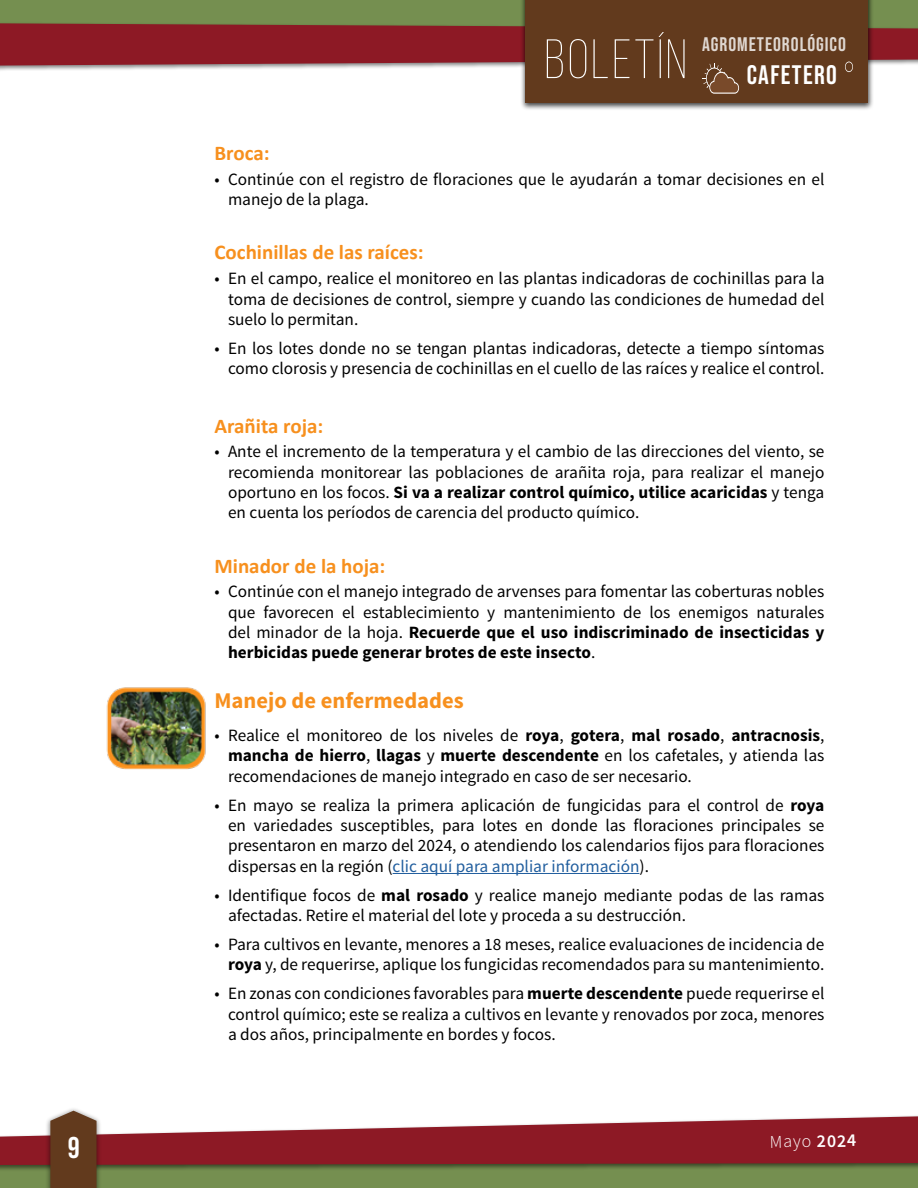
<style>
.page{position:relative;width:918px;height:1188px;background:#fff}
.page>*{position:absolute;margin:0;border:0;box-sizing:border-box;transform-origin:0 0}
.t1{font:300 55.35px "Bebas Neue";letter-spacing:.05em;color:#fff}
.t2{font:30px "Bebas Neue";color:#fff}
.t3{font:26.85px "Bebas Neue";letter-spacing:.05em;color:#fff}
.t4{font:700 22.5px "Source Sans Pro";color:#f7901e}
.t5{font:700 21px "Calibri";color:#f7901e}
.t6{font:19.65px "Bebas Neue";letter-spacing:.05em;color:#fff}
.t7{font:300 18px "Source Sans Pro";color:#fff}
.t8{font:17.25px/20.4px "Source Sans Pro";color:#000;text-align:justify}
.s1{font-weight:700}
.s2{color:#215e9e}
.s3{font-weight:600}
</style>
<div class="page">
<div style="left:0;top:1143px;width:918px;height:45px;background:#758f50"></div>
<div style="left:0;top:0;width:918px;height:55px;background:#758f50"></div>
<div style="left:0;top:1114px;width:918px;height:58px;background:#000;opacity:.5"></div>
<svg style="left:0;top:1116px;width:918px;height:49px;fill:#8d1925"></svg>
<div style="left:520px;top:0;width:354px;height:111px;background:#000;opacity:.75"></div>
<div style="left:526px;top:0;width:342px;height:103px;background:#623a1d"></div>
<svg style="left:0;top:23px;width:918px;height:71px"></svg>
<div style="left:45px;top:1107px;width:57px;height:81px;background:#000;opacity:.5"></div>
<svg style="left:50px;top:1111px;width:47px;height:77px;background:#6a452a"></svg>
<hr style="left:393px;top:873px;width:246px;height:1px;background:#215e9e">
<img style="left:106px;top:687px;width:100px;height:83px">
<h1 class="t1" style="left:545px;top:30px;width:144px">BOLETÍN</h1>
<p class="t6" style="left:702px;top:33px;width:145px">AGROMETEOROLÓGICO</p>
<h3 class="t3" style="left:747px;top:60px;width:92px">CAFETERO</h3>
<p class="t5" style="left:215px;top:140px;width:57px">Broca:</p>
<p class="t8" style="left:228px;top:169px;width:598px;text-indent:-14px">• Continúe con el registro de floraciones que le ayudarán a tomar decisiones en el manejo de la plaga.</p>
<p class="t5" style="left:215px;top:239px;width:211px">Cochinillas de las raíces:</p>
<p class="t8" style="left:228px;top:268px;width:598px;text-indent:-14px">• En el campo, realice el monitoreo en las plantas indicadoras de cochinillas para la toma de decisiones de control, siempre y cuando las condiciones de humedad del suelo lo permitan.</p>
<p class="t8" style="left:215px;top:338px;width:612px;text-align:right">• En los lotes donde no se tengan plantas indicadoras, detecte a tiempo síntomas como clorosis y presencia de cochinillas en el cuello de las raíces y realice el control.</p>
<p class="t5" style="left:215px;top:412px;width:110px">Arañita roja:</p>
<p class="t8" style="left:228px;top:442px;width:598px;text-indent:-14px">• Ante el incremento de la temperatura y el cambio de las direcciones del viento, se recomienda monitorear las poblaciones de arañita roja, para realizar el manejo oportuno en los focos. <span class="s1">Si va a realizar control químico, utilice acaricidas</span> y tenga en cuenta los períodos de carencia del producto químico.</p>
<p class="t5" style="left:215px;top:552px;width:172px">Minador de la hoja:</p>
<p class="t8" style="left:228px;top:582px;width:598px;text-indent:-14px">• Continúe con el manejo integrado de arvenses para fomentar las coberturas nobles que favorecen el establecimiento y mantenimiento de los enemigos naturales del minador de la hoja. <span class="s1">Recuerde que el uso indiscriminado de insecticidas y herbicidas puede generar brotes de este insecto</span>.</p>
<h3 class="t4" style="left:215px;top:686px;width:251px">Manejo de enfermedades</h3>
<p class="t8" style="left:228px;top:725px;width:598px;text-indent:-13px">• Realice el monitoreo de los niveles de <span class="s1">roya</span>, <span class="s1">gotera</span>, <span class="s1">mal rosado</span>, <span class="s1">antracnosis</span>, <span class="s1">mancha de hierro</span>, <span class="s1">llagas</span> y <span class="s1">muerte descendente</span> en los cafetales, y atienda las recomendaciones de manejo integrado en caso de ser necesario.</p>
<p class="t8" style="left:228px;top:795px;width:598px;text-indent:-14px">• En mayo se realiza la primera aplicación de fungicidas para el control de <span class="s1">roya </span>en variedades susceptibles, para lotes en donde las floraciones principales se presentaron en marzo del 2024, o atendiendo los calendarios fijos para floraciones dispersas en la región (<span class="s2">clic aquí para ampliar información</span>).</p>
<p class="t8" style="left:228px;top:885px;width:598px;text-indent:-14px">• Identifique focos de <span class="s1">mal rosado</span> y realice manejo mediante podas de las ramas afectadas. Retire el material del lote y proceda a su destrucción.</p>
<p class="t8" style="left:214px;top:934px;width:611px;text-align:right">• Para cultivos en levante, menores a 18 meses, realice evaluaciones de incidencia de <span class="s1">roya</span> y, de requerirse, aplique los fungicidas recomendados para su mantenimiento.</p>
<p class="t8" style="left:228px;top:984px;width:598px;text-indent:-14px">• En zonas con condiciones favorables para <span class="s1">muerte descendente</span> puede requerirse el control químico; este se realiza a cultivos en levante y renovados por zoca, menores a dos años, principalmente en bordes y focos.</p>
<h2 class="t2" style="left:68px;top:1131px;width:13px">9</h2>
<p class="t7" style="left:769px;top:1131px;width:88px;rotate:-1deg">Mayo <span class="s3">2024</span></p>
</div>
